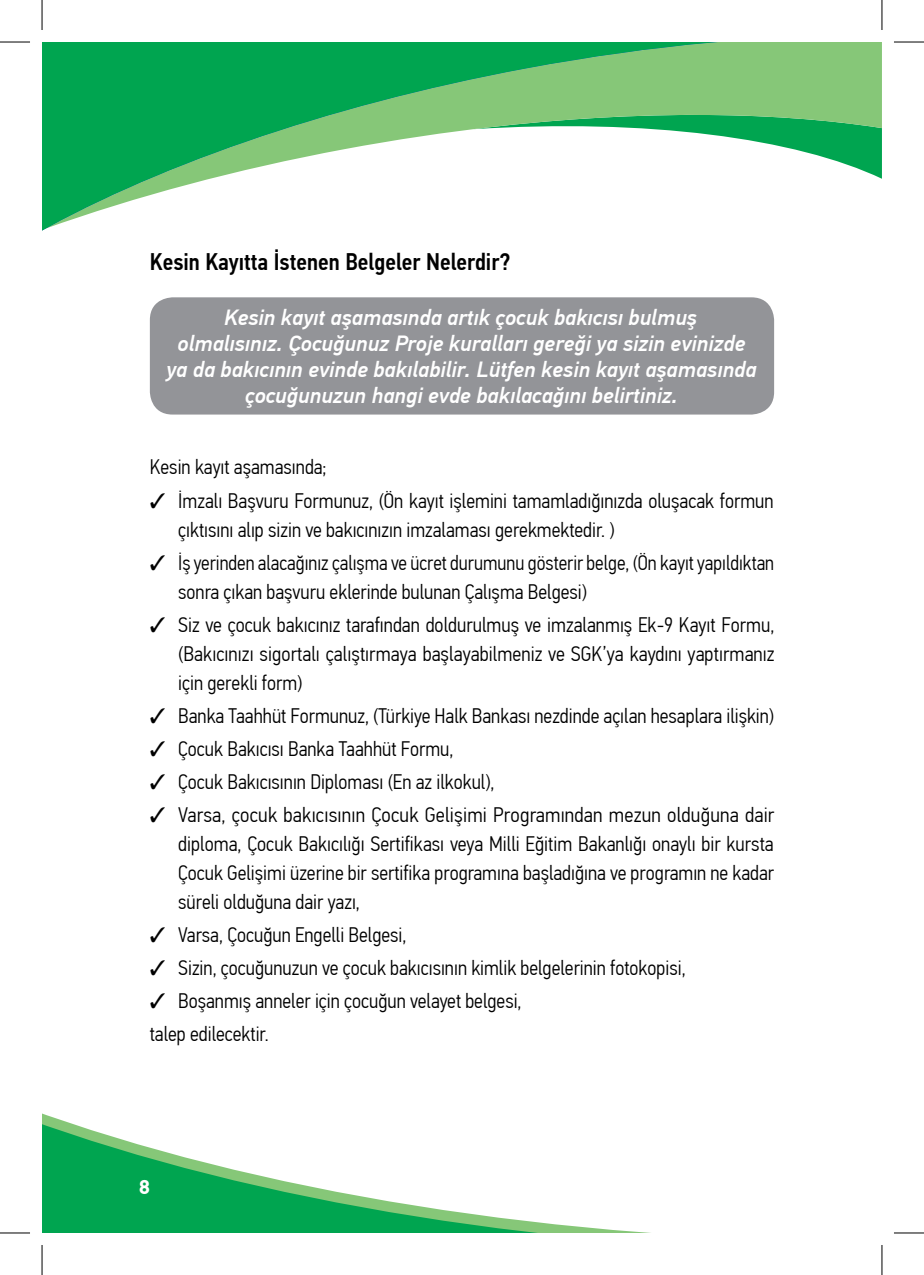
<style>
.page{position:relative;width:924px;height:1275px;background:#fff}
.page>*{position:absolute;margin:0;border:0;box-sizing:border-box;transform-origin:0 0}
.t1{font:500 24px "PF Din Text Cond Pro";color:#000}
.t2{font:italic 500 22px/26px "PF Din Text Pro";color:#fff;text-align:center}
.t3{font:300 21px/29px "PF Din Text Cond Pro";color:#000}
.t4{font:300 21px/29px "PF Din Text Cond Pro";color:#000;text-align:justify;scale:1.04 1}
.t5{font:700 20px "PF Din Text Pro";color:#fff}
</style>
<div class="page">
<svg style="left:42px;top:42px;width:839px;height:189px"></svg>
<svg style="left:42px;top:1118px;width:609px;height:115px"></svg>
<div style="left:150px;top:297px;width:623px;height:117px;background:#939498;border-radius:23px"></div>
<hr style="left:0;top:42px;width:30px;height:1px;background:#000">
<hr style="left:893px;top:42px;width:30px;height:1px;background:#000">
<hr style="left:0;top:1232px;width:30px;height:1px;background:#000">
<hr style="left:893px;top:1232px;width:30px;height:1px;background:#000">
<hr style="left:42px;top:0;width:1px;height:30px;background:#000">
<hr style="left:42px;top:1245px;width:1px;height:30px;background:#000">
<hr style="left:881px;top:0;width:1px;height:30px;background:#000">
<hr style="left:881px;top:1245px;width:1px;height:30px;background:#000">
<p class="t1" style="left:150px;top:247px;width:362px">Kesin Kayıtta İstenen Belgeler Nelerdir?</p>
<p class="t2" style="left:166px;top:305px;width:591px">Kesin kayıt aşamasında artık çocuk bakıcısı bulmuş<br>olmalısınız. Çocuğunuz Proje kuralları gereği ya sizin evinizde ya da bakıcının evinde bakılabilir. Lütfen kesin kayıt aşamasında çocuğunuzun hangi evde bakılacağını belirtiniz.</p>
<p class="t3" style="left:150px;top:452px;width:178px">Kesin kayıt aşamasında;</p>
<p class="t3" style="left:178px;top:486px;width:596px;text-indent:-28px">✓ İmzalı Başvuru Formunuz, (Ön kayıt işlemini tamamladığınızda oluşacak formun çıktısını alıp sizin ve bakıcınızın imzalaması gerekmektedir. )</p>
<p class="t3" style="left:178px;top:548px;width:597px;text-indent:-28px">✓ İş yerinden alacağınız çalışma ve ücret durumunu gösterir belge, (Ön kayıt yapıldıktan sonra çıkan başvuru eklerinde bulunan Çalışma Belgesi)</p>
<p class="t3" style="left:178px;top:610px;width:597px;text-align:justify;text-indent:-28px">✓ Siz ve çocuk bakıcınız tarafından doldurulmuş ve imzalanmış Ek-9 Kayıt Formu, (Bakıcınızı sigortalı çalıştırmaya başlayabilmeniz ve SGK’ya kaydını yaptırmanız için gerekli form)</p>
<p class="t3" style="left:150px;top:701px;width:625px">✓ Banka Taahhüt Formunuz, (Türkiye Halk Bankası nezdinde açılan hesaplara ilişkin)</p>
<p class="t3" style="left:150px;top:734px;width:305px">✓ Çocuk Bakıcısı Banka Taahhüt Formu,</p>
<p class="t3" style="left:150px;top:767px;width:346px">✓ Çocuk Bakıcısının Diploması (En az ilkokul),</p>
<p class="t4" style="left:178px;top:800px;width:574px;text-indent:-28px">✓ Varsa, çocuk bakıcısının Çocuk Gelişimi Programından mezun olduğuna dair diploma, Çocuk Bakıcılığı Sertifikası veya Milli Eğitim Bakanlığı onaylı bir kursta Çocuk Gelişimi üzerine bir sertifika programına başladığına ve programın ne kadar süreli olduğuna dair yazı,</p>
<p class="t3" style="left:150px;top:920px;width:258px">✓ Varsa, Çocuğun Engelli Belgesi,</p>
<p class="t3" style="left:150px;top:953px;width:537px">✓ Sizin, çocuğunuzun ve çocuk bakıcısının kimlik belgelerinin fotokopisi,</p>
<p class="t3" style="left:150px;top:984px;width:373px;line-height:33px">✓ Boşanmış anneler için çocuğun velayet belgesi, talep edilecektir.</p>
<p class="t5" style="left:139px;top:1175px;width:12px">8</p>
</div>
